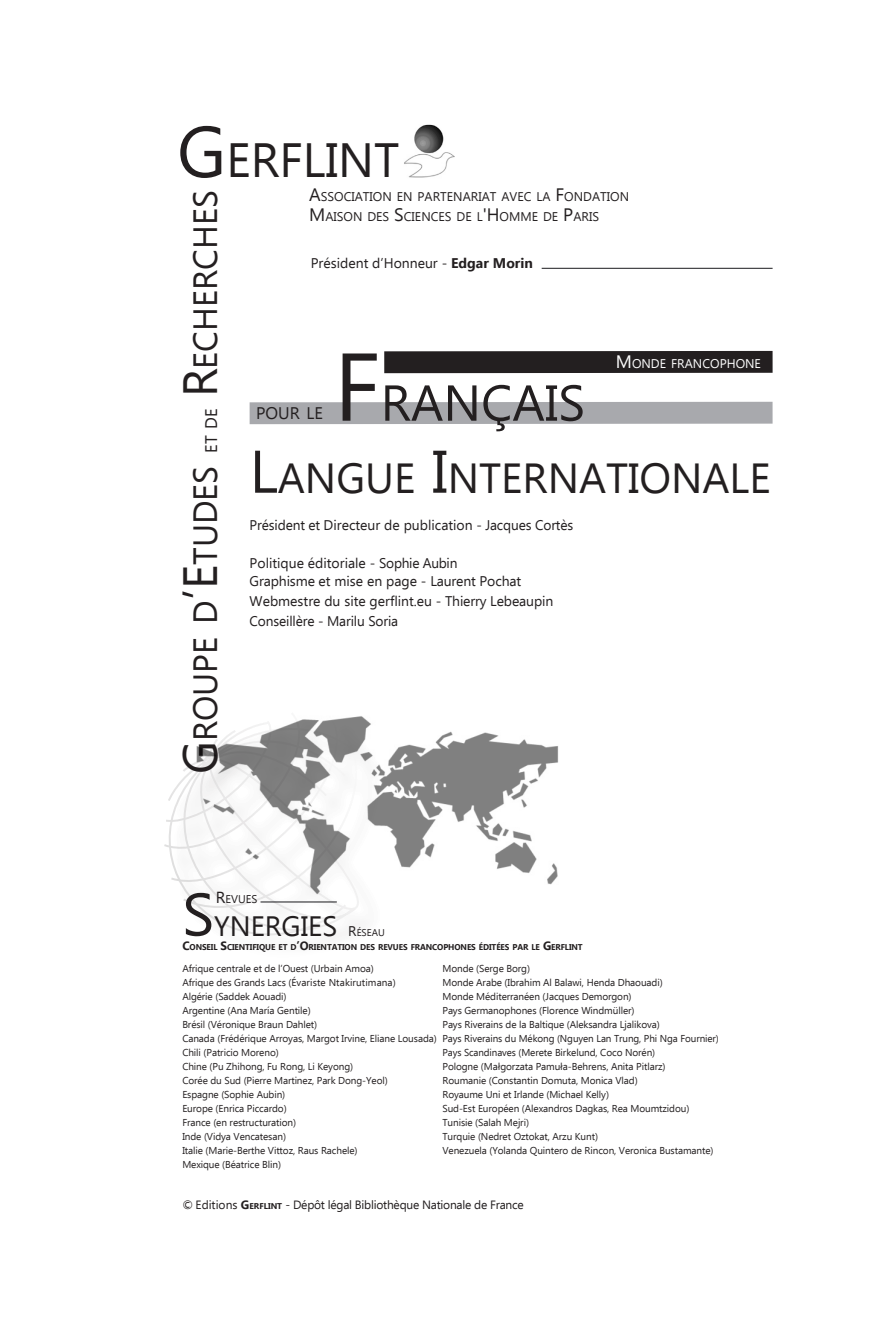
<style>
.page{position:relative;width:885px;height:1338px;background:#fff}
.page>*{position:absolute;margin:0;border:0;box-sizing:border-box;transform-origin:0 0}
._06_-_Espace_début_d{font:50.4px "Ebrima";color:#231f20}
._06_-_Espace_début_d-2{font:48px "Ebrima";color:#231f20}
._06_-_Espace_début_d-3{font:42px "Ebrima";color:#231f20}
._06_-_Espace_début_d-4{font:33.6px "Ebrima";color:#231f20}
._06_-_Espace_début_d-5{font:28px "Ebrima";color:#231f20}
._06_-_Espace_début_d-6{font:16.8px "Ebrima";color:#231f20}
._06_-_Espace_début_d-7{font:14px "Ebrima";letter-spacing:-.01em;color:#231f20}
.t1{font:12.6px "Ebrima";color:#231f20}
._06_-_Espace_début_d-8{font:12.6px "Ebrima";color:#fff}
.Default{font:12px "Ebrima";letter-spacing:-.02em;color:#231f20}
._06_-_Espace_début_d-9{font:11.2px "Ebrima";color:#231f20}
._06_-_Espace_début_d-10{font:10px "Ebrima";letter-spacing:-.01em;color:#231f20}
._06_-_Espace_début_d-11{font:10px "Ebrima";letter-spacing:.01em;color:#231f20}
._19_-_Corps_de_texte{font:10px "Ebrima";letter-spacing:-.01em;color:#231f20}
._06_-_Espace_début_d-12{font:700 8.4px "Ebrima";letter-spacing:-.015em;color:#231f20}
.s1{font-size:72px}
.s2{font-size:48px}
.s3{font-size:16.8px}
.s4{font-size:18px}
.s5{font-weight:700}
.s6{font-size:96px}
.s7{font-size:60px}
.s8{font-size:16px}
.s9{font-size:14px}
.s10{font-size:9.8px}
.s11{font-size:12px}
.s12{font-weight:700;font-size:8.4px}
</style>
<div class="page">
<div style="left:249px;top:402px;width:523px;height:22px;background:#a8a9ad"></div>
<img style="left:404px;top:125px;width:51px;height:53px">
<hr style="left:541px;top:268px;width:231px;height:1px;background:#19191d">
<div style="left:384px;top:351px;width:388px;height:22px;background:#231f20"></div>
<svg style="left:164px;top:784px;width:14px;height:97px"></svg>
<img style="left:178px;top:716px;width:381px;height:224px">
<p class="_06_-_Espace_début_d-2" style="left:177px;top:126px;width:224px"><span class="s1">G</span>ERFLINT</p>
<p class="_06_-_Espace_début_d-4" style="left:181px;top:774px;width:581px;rotate:-90deg"><span class="s2">G</span> ROUPE D<span class="s2">’E</span>TUDES <span class="s3">ET DE</span> <span class="s2">R</span>ECH ERCH ES</p>
<p class="t1" style="left:309px;top:188px;width:321px"><span class="s4">A</span>SSOCIATION EN PARTENARIAT AVEC LA <span class="s4">F</span>ONDATION</p>
<p class="t1" style="left:309px;top:208px;width:290px"><span class="s4">M</span>AISON DES <span class="s4">S</span>CIENCES DE L<span class="s4">'H</span>OMM E DE <span class="s4">P</span>ARIS</p>
<p class="_06_-_Espace_début_d-7" style="left:311px;top:253px;width:223px">Président d’Honneur - <span class="s5">Edgar Morin</span></p>
<p class="_06_-_Espace_début_d" style="left:334px;top:367px;width:247px"><span class="s6">F</span>RANÇAIS</p>
<p class="_06_-_Espace_début_d-3" style="left:249px;top:448px;width:522px"><span class="s7">L</span>ANGUE <span class="s7">I</span>NTERNATIONALE</p>
<p class="_06_-_Espace_début_d-8" style="left:615px;top:355px;width:147px"><span class="s4">M</span>ONDE FRANCOPHONE</p>
<p class="_06_-_Espace_début_d-6" style="left:256px;top:401px;width:68px">POUR LE</p>
<p class="_06_-_Espace_début_d-7" style="left:249px;top:515px;width:325px">Président et Directeur de publication - Jacques Cortès</p>
<p class="_06_-_Espace_début_d-7" style="left:249px;top:553px;width:209px">Politique éditoriale - Sophie Aubin</p>
<p class="_06_-_Espace_début_d-7" style="left:249px;top:571px;width:273px">Graphisme et mise en page - Laurent Pochat</p>
<p class="_06_-_Espace_début_d-7" style="left:249px;top:591px;width:305px">Webmestre du site gerflint.eu - Thierry Lebeaupin</p>
<p class="_06_-_Espace_début_d-7" style="left:249px;top:611px;width:150px">Conseillère - Marilu Soria</p>
<p class="_06_-_Espace_début_d-9" style="left:216px;top:891px;width:42px"><span class="s8">R</span>EVUES</p>
<p class="_06_-_Espace_début_d-5" style="left:182px;top:906px;width:204px"><span class="s7">S</span>YNERGIES <span class="s9">R</span><span class="s10">ÉSEAU</span></p>
<p class="_06_-_Espace_début_d-12" style="left:182px;top:941px;width:402px"><span class="s11">C</span>ONSEIL <span class="s11">S</span>CIENTIFIQUE ET D<span class="s11">’O</span>RIENTATION DES REVUES FRANCOPHONES ÉDITÉES PAR LE <span class="s11">G</span>ERFLINT</p>
<p class="_06_-_Espace_début_d-10" style="left:182px;top:961px;width:193px">Afrique centrale et de l’Ouest (Urbain Amoa)</p>
<p class="_06_-_Espace_début_d-11" style="left:182px;top:975px;width:215px">Afrique des Grands Lacs (Évariste Ntakirutimana)</p>
<p class="_06_-_Espace_début_d-10" style="left:182px;top:989px;width:106px">Algérie (Saddek Aouadi)</p>
<p class="_06_-_Espace_début_d-10" style="left:182px;top:1003px;width:130px">Argentine (Ana María Gentile)</p>
<p class="_06_-_Espace_début_d-10" style="left:182px;top:1017px;width:136px">Brésil (Véronique Braun Dahlet)</p>
<p class="_06_-_Espace_début_d-10" style="left:182px;top:1031px;width:256px">Canada (Frédérique Arroyas, Margot Irvine, Eliane Lousada)</p>
<p class="_06_-_Espace_début_d-10" style="left:182px;top:1045px;width:98px">Chili (Patricio Moreno)</p>
<p class="_06_-_Espace_début_d-10" style="left:182px;top:1059px;width:172px">Chine (Pu Zhihong, Fu Rong, Li Keyong)</p>
<p class="_06_-_Espace_début_d-10" style="left:182px;top:1073px;width:207px">Corée du Sud (Pierre Martinez, Park Dong-Yeol)</p>
<p class="_06_-_Espace_début_d-10" style="left:182px;top:1087px;width:104px">Espagne (Sophie Aubin)</p>
<p class="_06_-_Espace_début_d-10" style="left:182px;top:1101px;width:106px">Europe (Enrica Piccardo)</p>
<p class="_06_-_Espace_début_d-10" style="left:182px;top:1115px;width:115px">France (en restructuration)</p>
<p class="_06_-_Espace_début_d-10" style="left:182px;top:1129px;width:105px">Inde (Vidya Vencatesan)</p>
<p class="_06_-_Espace_début_d-10" style="left:182px;top:1143px;width:177px">Italie (Marie-Berthe Vittoz, Raus Rachele)</p>
<p class="_06_-_Espace_début_d-10" style="left:182px;top:1157px;width:100px">Mexique (Béatrice Blin)</p>
<p class="_06_-_Espace_début_d-10" style="left:442px;top:961px;width:89px">Monde (Serge Borg)</p>
<p class="_06_-_Espace_début_d-10" style="left:442px;top:975px;width:222px">Monde Arabe (Ibrahim Al Balawi, Henda Dhaouadi)</p>
<p class="_06_-_Espace_début_d-10" style="left:442px;top:989px;width:191px">Monde Méditerranéen (Jacques Demorgon)</p>
<p class="_06_-_Espace_début_d-10" style="left:442px;top:1003px;width:193px">Pays Germanophones (Florence Windmüller)</p>
<p class="_06_-_Espace_début_d-10" style="left:442px;top:1017px;width:219px">Pays Riverains de la Baltique (Aleksandra Ljalikova)</p>
<p class="_06_-_Espace_début_d-10" style="left:442px;top:1031px;width:278px">Pays Riverains du Mékong (Nguyen Lan Trung, Phi Nga Fournier)</p>
<p class="_19_-_Corps_de_texte" style="left:442px;top:1045px;width:214px">Pays Scandinaves (Merete Birkelund, Coco Norén)</p>
<p class="_06_-_Espace_début_d-10" style="left:442px;top:1059px;width:224px">Pologne (Małgorzata Pamuła-Behrens, Anita Pitlarz)</p>
<p class="_06_-_Espace_début_d-10" style="left:442px;top:1073px;width:197px">Roumanie (Constantin Domuta, Monica Vlad)</p>
<p class="_06_-_Espace_début_d-10" style="left:442px;top:1087px;width:168px">Royaume Uni et Irlande (Michael Kelly)</p>
<p class="_06_-_Espace_début_d-10" style="left:442px;top:1101px;width:248px">Sud-Est Européen (Alexandros Dagkas, Rea Moumtzidou)</p>
<p class="_06_-_Espace_début_d-10" style="left:442px;top:1115px;width:88px">Tunisie (Salah Mejri)</p>
<p class="_06_-_Espace_début_d-10" style="left:442px;top:1129px;width:157px">Turquie (Nedret Oztokat, Arzu Kunt)</p>
<p class="_06_-_Espace_début_d-10" style="left:442px;top:1143px;width:272px">Venezuela (Yolanda Quintero de Rincon, Veronica Bustamante)</p>
<p class="Default" style="left:182px;top:1196px;width:343px">© Editions <span class="s5">G</span><span class="s12">ERFLINT</span> - Dépôt légal Bibliothèque Nationale de France</p>
</div>
